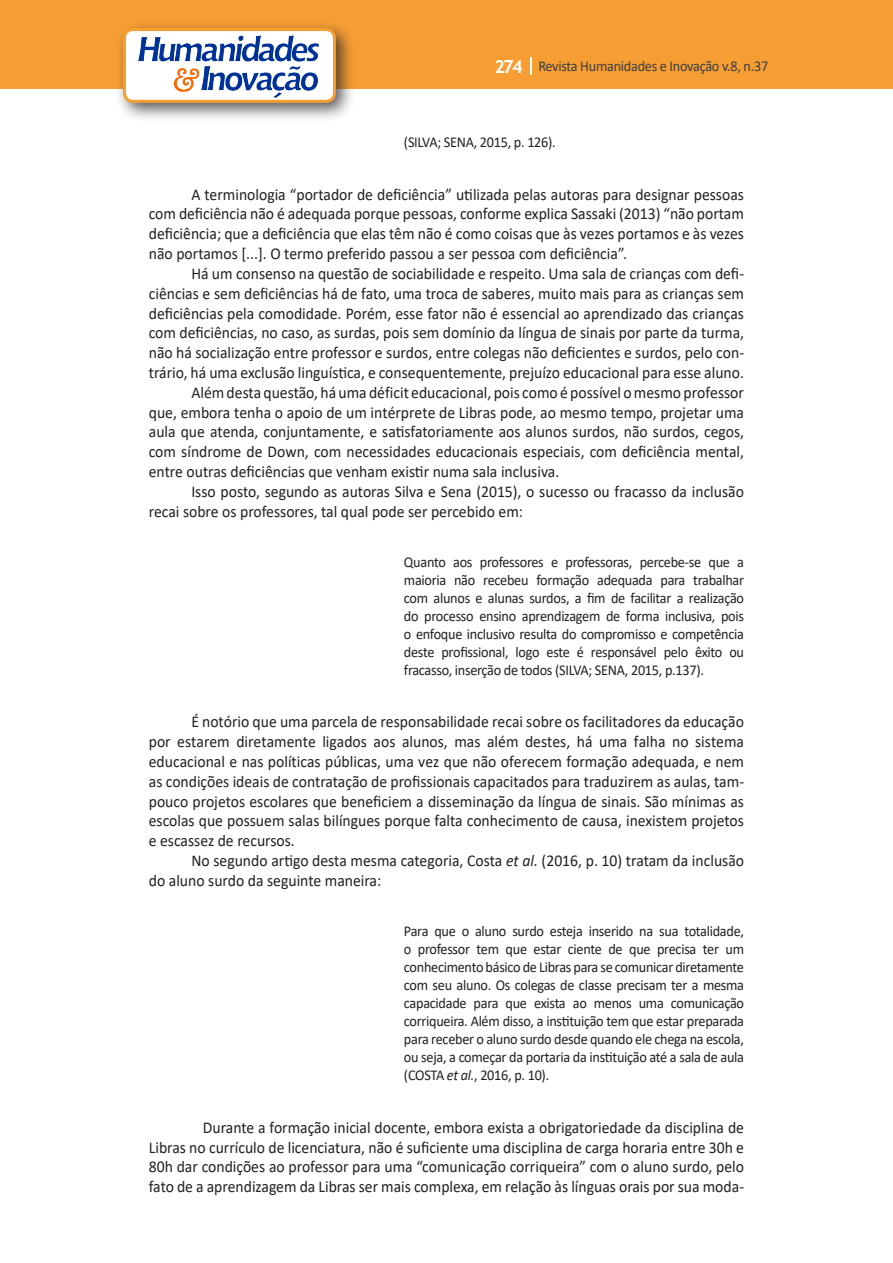
<style>
.page{position:relative;width:893px;height:1263px;background:#fff}
.page>*{position:absolute;margin:0;border:0;box-sizing:border-box;transform-origin:0 0}
.Texto{font:16.5px/19.8px "Calibri";color:#231f20;text-align:justify;scale:.95 1}
.citacao{font:15px/18px "Calibri";letter-spacing:-.02em;color:#231f20;text-align:justify;scale:.95 1}
.t1{font:15px "Calibri";letter-spacing:-.02em;color:#3e3e3f;scale:.95 1}
.s1{font-family:"Trebuchet MS";font-weight:700;font-size:18px;color:#fff}
.s2{font-style:italic}
</style>
<div class="page">
<div style="left:0;top:0;width:893px;height:88px;background:#f69e34"></div>
<svg style="left:530px;top:57px;width:2px;height:18px"></svg>
<div style="left:115px;top:20px;width:241px;height:103px;background:#231f20;opacity:.75"></div>
<div style="left:125px;top:30px;width:209px;height:71px;background:#fff;border-radius:9px"></div>
<img style="left:138px;top:35px;width:181px;height:62px">
<div style="left:123px;top:28px;width:213px;height:75px;border:3px solid #f69e34;border-radius:9px"></div>
<p class="t1" style="left:495px;top:56px;width:290px"><span class="s1">274</span> Revista Humanidades e Inovação v.8, n.37</p>
<p class="citacao" style="left:404px;top:133px;width:161px">(SILVA; SENA, 2015, p. 126).</p>
<p class="Texto" style="left:149px;top:184px;width:628px;text-indent:43px">A terminologia “portador de deficiência” utilizada pelas autoras para designar pessoas com deficiência não é adequada porque pessoas, conforme explica Sassaki (2013) “não portam deficiência; que a deficiência que elas têm não é como coisas que às vezes portamos e às vezes não portamos [...]. O termo preferido passou a ser pessoa com deficiência”.</p>
<p class="Texto" style="left:149px;top:263px;width:628px;text-indent:43px">Há um consenso na questão de sociabilidade e respeito. Uma sala de crianças com defi&shy;ciências e sem deficiências há de fato, uma troca de saberes, muito mais para as crianças sem deficiências pela comodidade. Porém, esse fator não é essencial ao aprendizado das crianças com deficiências, no caso, as surdas, pois sem domínio da língua de sinais por parte da turma, não há socialização entre professor e surdos, entre colegas não deficientes e surdos, pelo con&shy;trário, há uma exclusão linguística, e consequentemente, prejuízo educacional para esse aluno.</p>
<p class="Texto" style="left:149px;top:382px;width:628px;text-indent:43px">Além desta questão, há uma déficit educacional, pois como é possível o mesmo professor que, embora tenha o apoio de um intérprete de Libras pode, ao mesmo tempo, projetar uma aula que atenda, conjuntamente, e satisfatoriamente aos alunos surdos, não surdos, cegos, com síndrome de Down, com necessidades educacionais especiais, com deficiência mental, entre outras deficiências que venham existir numa sala inclusiva.</p>
<p class="Texto" style="left:149px;top:481px;width:628px;text-indent:43px">Isso posto, segundo as autoras Silva e Sena (2015), o sucesso ou fracasso da inclusão recai sobre os professores, tal qual pode ser percebido em:</p>
<p class="citacao" style="left:404px;top:553px;width:360px">Quanto aos professores e professoras, percebe-se que a maioria não recebeu formação adequada para trabalhar com alunos e alunas surdos, a fim de facilitar a realização do processo ensino aprendizagem de forma inclusiva, pois o enfoque inclusivo resulta do compromisso e competência deste profissional, logo este é responsável pelo êxito ou fracasso, inserção de todos (SILVA; SENA, 2015, p.137).</p>
<p class="Texto" style="left:149px;top:712px;width:628px;text-indent:43px">É notório que uma parcela de responsabilidade recai sobre os facilitadores da educação por estarem diretamente ligados aos alunos, mas além destes, há uma falha no sistema educacional e nas políticas públicas, uma vez que não oferecem formação adequada, e nem as condições ideais de contratação de profissionais capacitados para traduzirem as aulas, tam&shy;pouco projetos escolares que beneficiem a disseminação da língua de sinais. São mínimas as escolas que possuem salas bilíngues porque falta conhecimento de causa, inexistem projetos e escassez de recursos.</p>
<p class="Texto" style="left:149px;top:850px;width:628px;text-indent:43px">No segundo artigo desta mesma categoria, Costa <span class="s2">et al.</span> (2016, p. 10) tratam da inclusão do aluno surdo da seguinte maneira:</p>
<p class="citacao" style="left:404px;top:922px;width:360px">Para que o aluno surdo esteja inserido na sua totalidade, o professor tem que estar ciente de que precisa ter um conhecimento básico de Libras para se comunicar diretamente com seu aluno. Os colegas de classe precisam ter a mesma capacidade para que exista ao menos uma comunicação corriqueira. Além disso, a instituição tem que estar preparada para receber o aluno surdo desde quando ele chega na escola, ou seja, a começar da portaria da instituição até a sala de aula (COSTA <span class="s2">et al.</span>, 2016, p. 10).</p>
<p class="Texto" style="left:149px;top:1117px;width:628px;text-indent:54px">Durante a formação inicial docente, embora exista a obrigatoriedade da disciplina de Libras no currículo de licenciatura, não é suficiente uma disciplina de carga horaria entre 30h e 80h dar condições ao professor para uma “comunicação corriqueira” com o aluno surdo, pelo fato de a aprendizagem da Libras ser mais complexa, em relação às línguas orais por sua moda-</p>
</div>
